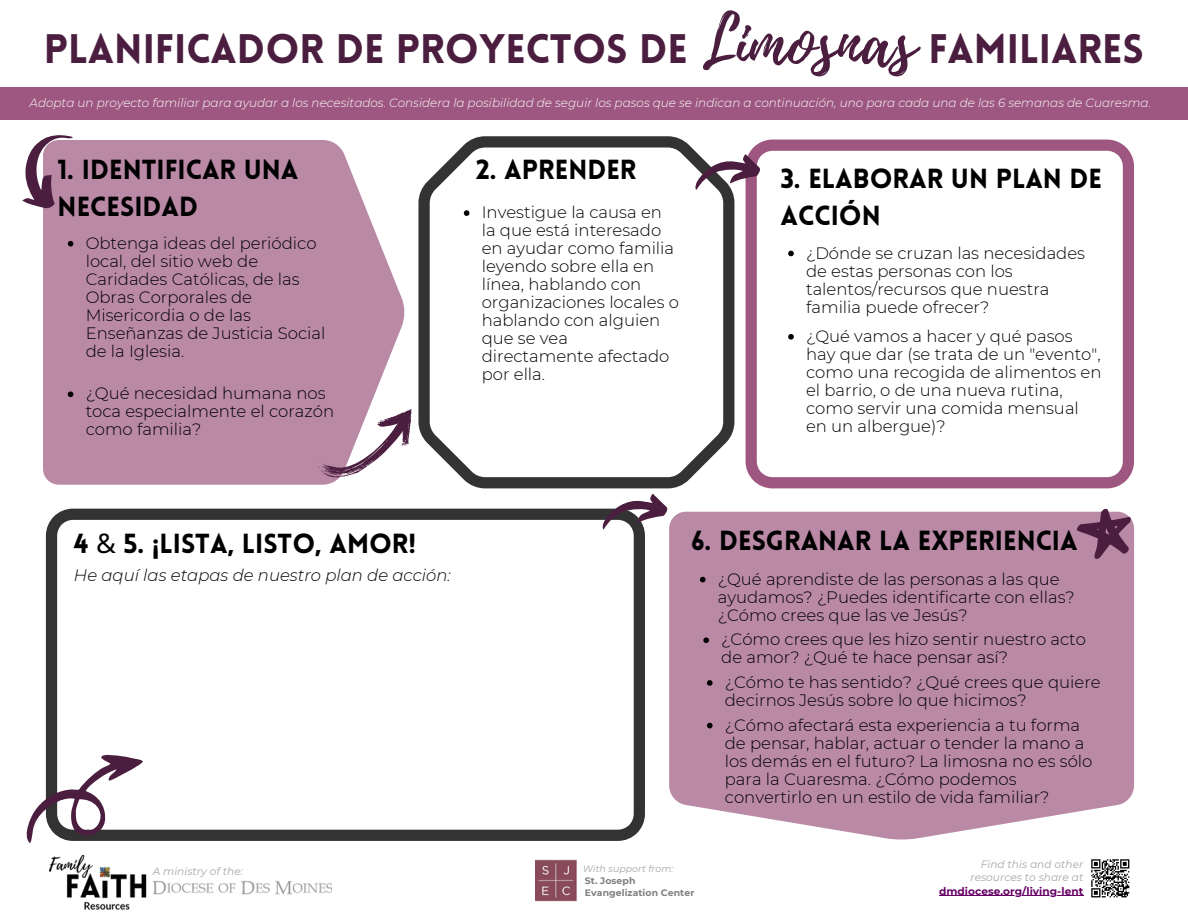
<style>
.page{position:relative;width:1188px;height:918px;background:#fff}
.page>*{position:absolute;margin:0;border:0;box-sizing:border-box;transform-origin:0 0}
.t1{font:70.5px "Playlist Script";color:#4b1e40}
.t2{font:900 40.35px "Lovelo";color:#4b1e40}
.t3{font:900 27px/37.2px "Lovelo";color:#000}
.t4{font:300 16.5px/18px "Montserrat";color:#000}
.t5{font:italic 300 16.5px "Montserrat";color:#000}
.t6{font:italic 300 12px "Montserrat";color:#fff}
.t7{font:italic 10.5px/13.2px "Montserrat";letter-spacing:.005em;color:#a6a6a6;text-align:right}
.t8{font:700 10.5px "Montserrat";letter-spacing:.005em;color:#606}
.t9{font:italic 9.45px "Montserrat";letter-spacing:.005em;color:#a6a6a6}
.t10{font:700 9.3px/11.7px "Montserrat";letter-spacing:.005em;color:#808080}
.s1{font-family:"Noto Sans";font-weight:400}
</style>
<div class="page">
<div style="left:0;top:87px;width:1188px;height:33px;background:#9d5780"></div>
<div style="left:43px;top:140px;width:362px;height:345px;background:#ba89a6"></div>
<svg style="left:418px;top:136px;width:316px;height:352px"></svg>
<svg style="left:746px;top:140px;width:388px;height:348px"></svg>
<svg style="left:46px;top:509px;width:599px;height:332px"></svg>
<svg style="left:68px;top:241px;width:5px;height:6px"></svg>
<div style="left:669px;top:512px;width:465px;height:328px;background:#ba89a6"></div>
<svg style="left:22px;top:135px;width:77px;height:84px"></svg>
<svg style="left:690px;top:151px;width:72px;height:42px"></svg>
<svg style="left:26px;top:728px;width:119px;height:115px"></svg>
<svg style="left:318px;top:409px;width:94px;height:73px"></svg>
<svg style="left:597px;top:494px;width:71px;height:39px"></svg>
<svg style="left:1075px;top:509px;width:57px;height:50px;background:#906481"></svg>
<svg style="left:68px;top:391px;width:5px;height:6px"></svg>
<svg style="left:464px;top:210px;width:5px;height:6px"></svg>
<svg style="left:788px;top:251px;width:6px;height:5px"></svg>
<svg style="left:700px;top:577px;width:6px;height:5px"></svg>
<svg style="left:707px;top:680px;width:6px;height:6px"></svg>
<svg style="left:703px;top:637px;width:6px;height:6px"></svg>
<svg style="left:707px;top:723px;width:6px;height:5px"></svg>
<svg style="left:788px;top:334px;width:6px;height:6px"></svg>
<img style="left:49px;top:855px;width:98px;height:54px">
<img style="left:152px;top:881px;width:180px;height:14px">
<img style="left:536px;top:859px;width:41px;height:43px">
<svg style="left:1091px;top:859px;width:39px;height:39px"></svg>
<hr style="left:939px;top:896px;width:144px;height:1px;background:#606">
<p class="t1" style="left:701px;top:-8px;width:216px">Limosnas</p>
<h5 class="t2" style="left:44px;top:33px;width:646px">PLANIFICADOR DE PROYECTOS DE</h5>
<h5 class="t2" style="left:928px;top:33px;width:217px">FAMILIARES</h5>
<p class="t6" style="left:30px;top:95px;width:1123px">Adopta un proyecto familiar para ayudar a los necesitados. Considera la posibilidad de seguir los pasos que se indican a continuación, uno para cada una de las 6 semanas de Cuaresma.</p>
<h2 class="t3" style="left:58px;top:153px;width:242px">1. IDENTIFICAR UNA<br>NECESIDAD</h2>
<h1 class="t4" style="left:86px;top:234px;width:241px">Obtenga ideas del periódico local, del sitio web de<br>Caridades Católicas, de las<br>Obras Corporales de<br>Misericordia o de las<br>Enseñanzas de Justicia Social de la Iglesia.</h1>
<h3 class="t4" style="left:86px;top:384px;width:250px">¿Qué necesidad humana nos toca especialmente el corazón como familia?</h3>
<p class="t3" style="left:476px;top:153px;width:162px">2. APRENDER</p>
<p class="t4" style="left:482px;top:203px;width:199px">Investigue la causa en la que está interesado en ayudar como familia leyendo sobre ella en línea, hablando con organizaciones locales o hablando con alguien que se vea directamente afectado por ella.</p>
<h3 class="t3" style="left:781px;top:162px;width:323px">3. ELABORAR UN PLAN DE<br>ACCIÓN</h3>
<p class="t4" style="left:806px;top:244px;width:281px">¿Dónde se cruzan las necesidades de estas personas con los talentos/recursos que nuestra familia puede ofrecer?</p>
<h4 class="t4" style="left:806px;top:327px;width:297px">¿Qué vamos a hacer y qué pasos hay que dar (se trata de un "evento", como una recogida de alimentos en el barrio, o de una nueva rutina, como servir una comida mensual en un albergue)?</h4>
<h3 class="t3" style="left:74px;top:528px;width:344px">4 <span class="s1">&amp;</span> 5. ¡LISTA, LISTO, AMOR!</h3>
<p class="t5" style="left:74px;top:565px;width:378px">He aquí las etapas de nuestro plan de acción:</p>
<p class="t7" style="left:153px;top:865px;width:92px">A ministry of the:</p>
<p class="t3" style="left:691px;top:525px;width:388px">6. DESGRANAR LA EXPERIENCIA</p>
<p class="t4" style="left:718px;top:570px;width:359px">¿Qué aprendiste de las personas a las que ayudamos? ¿Puedes identificarte con ellas? ¿Cómo crees que las ve Jesús?</p>
<p class="t4" style="left:721px;top:630px;width:366px">¿Cómo crees que les hizo sentir nuestro acto de amor? ¿Qué te hace pensar así?</p>
<p class="t4" style="left:725px;top:673px;width:377px">¿Cómo te has sentido? ¿Qué crees que quiere decirnos Jesús sobre lo que hicimos?</p>
<h3 class="t4" style="left:725px;top:716px;width:369px">¿Cómo afectará esta experiencia a tu forma de pensar, hablar, actuar o tender la mano a los demás en el futuro? La limosna no es sólo para la Cuaresma. ¿Cómo podemos convertirlo en un estilo de vida familiar?</h3>
<p class="t9" style="left:583px;top:863px;width:92px">With support from:</p>
<p class="t7" style="left:970px;top:858px;width:114px">Find this and other resources to share at</p>
<p class="t8" style="left:939px;top:884px;width:146px">dmdiocese.org/living-lent</p>
<p class="t10" style="left:585px;top:875px;width:111px">St. Joseph<br>Evangelization Center</p>
</div>
